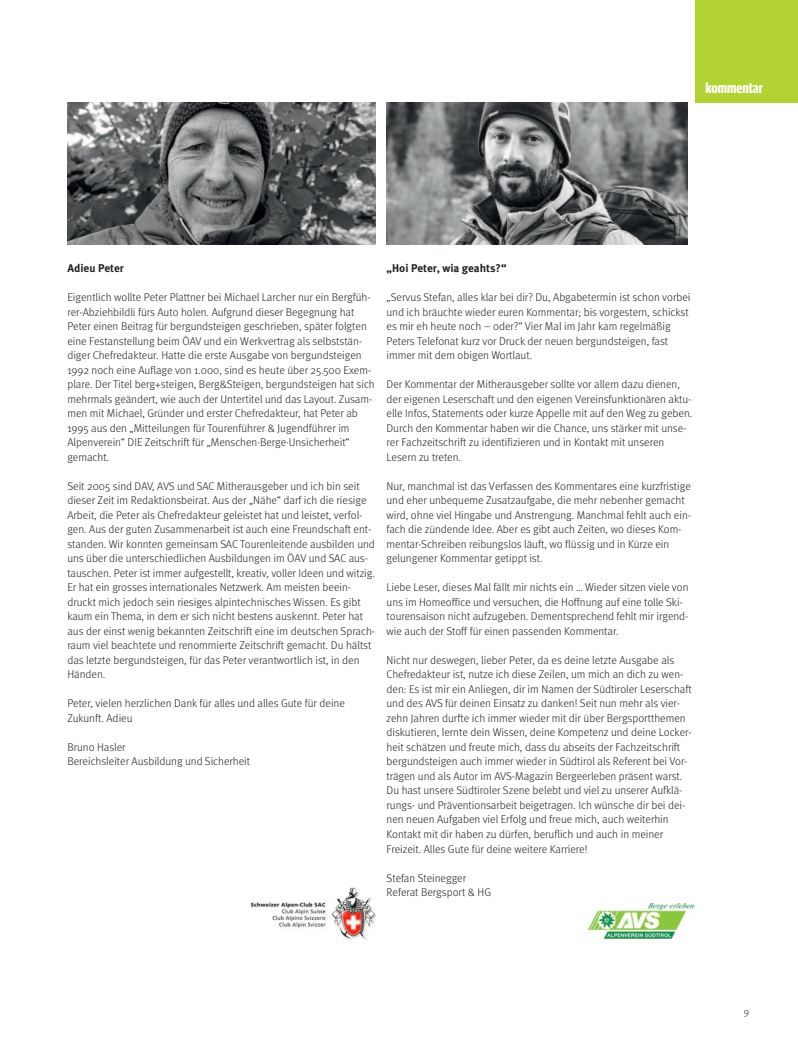
<style>
.page{position:relative;width:798px;height:1053px;background:#fff}
.page>*{position:absolute;margin:0;border:0;box-sizing:border-box;transform-origin:0 0}
.t1{font:700 15px "Meta Headline OT Comp";color:#fff}
.t2{font:300 11.25px/14.5px "Meta OT";color:#231f20}
.t3{font:700 11.25px "Meta OT";color:#231f20}
.t4{font:300 10px "Meta OT";color:#231f20}
</style>
<div class="page">
<div style="left:694px;top:0;width:103px;height:103px;background:#b3d234"></div>
<img style="left:588px;top:903px;width:106px;height:36px">
<svg style="left:251px;top:887px;width:124px;height:52px"></svg>
<img style="left:67px;top:103px;width:309px;height:142px">
<img style="left:386px;top:103px;width:301px;height:142px">
<p class="t1" style="left:705px;top:82px;width:59px">kommentar</p>
<p class="t3" style="left:67px;top:264px;width:58px">Adieu Peter</p>
<p class="t2" style="left:67px;top:291px;width:309px">Eigentlich wollte Peter Plattner bei Michael Larcher nur ein Bergfüh&shy;rer-Abziehbildli fürs Auto holen. Aufgrund dieser Begegnung hat Peter einen Beitrag für bergundsteigen geschrieben, später folgten eine Festanstellung beim ÖAV und ein Werkvertrag als selbststän&shy;diger Chefredakteur. Hatte die erste Ausgabe von bergundsteigen 1992 noch eine Auflage von 1.000, sind es heute über 25.500 Exem&shy;plare. Der Titel berg+steigen, Berg&amp;Steigen, bergundsteigen hat sich mehrmals geändert, wie auch der Untertitel und das Layout. Zusam&shy;men mit Michael, Gründer und erster Chefredakteur, hat Peter ab 1995 aus den „Mitteilungen für Tourenführer &amp; Jugendführer im</p>
<p class="t2" style="left:67px;top:436px;width:284px">Alpenverein“ DIE Zeitschrift für „Menschen·Berge·Unsicherheit“</p>
<p class="t2" style="left:67px;top:450px;width:43px">gemacht.</p>
<p class="t2" style="left:67px;top:479px;width:309px">Seit 2005 sind DAV, AVS und SAC Mitherausgeber und ich bin seit dieser Zeit im Redaktionsbeirat. Aus der „Nähe“ darf ich die riesige Arbeit, die Peter als Chefredakteur geleistet hat und leistet, verfol&shy;gen. Aus der guten Zusammenarbeit ist auch eine Freundschaft ent&shy;standen. Wir konnten gemeinsam SAC Tourenleitende ausbilden und uns über die unterschiedlichen Ausbildungen im ÖAV und SAC aus&shy;tauschen. Peter ist immer aufgestellt, kreativ, voller Ideen und witzig.<br>Er hat ein grosses internationales Netzwerk. Am meisten beein&shy;druckt mich jedoch sein riesiges alpintechnisches Wissen. Es gibt kaum ein Thema, in dem er sich nicht bestens auskennt. Peter hat aus der einst wenig bekannten Zeitschrift eine im deutschen Sprach&shy;raum viel beachtete und renommierte Zeitschrift gemacht. Du hältst das letzte bergundsteigen, für das Peter verantwortlich ist, in den Händen.</p>
<p class="t2" style="left:67px;top:697px;width:279px">Peter, vielen herzlichen Dank für alles und alles Gute für deine</p>
<p class="t2" style="left:67px;top:711px;width:67px">Zukunft. Adieu</p>
<p class="t2" style="left:67px;top:740px;width:60px">Bruno Hasler</p>
<p class="t2" style="left:67px;top:755px;width:184px">Bereichsleiter Ausbildung und Sicherheit</p>
<p class="t3" style="left:386px;top:264px;width:121px">„Hoi Peter, wia geahts?“</p>
<p class="t2" style="left:386px;top:291px;width:305px">„Servus Stefan, alles klar bei dir? Du, Abgabetermin ist schon vorbei und ich bräuchte wieder euren Kommentar; bis vorgestern, schickst es mir eh heute noch – oder?“ Vier Mal im Jahr kam regelmäßig</p>
<p class="t2" style="left:386px;top:334px;width:283px">Peters Telefonat kurz vor Druck der neuen bergundsteigen, fast immer mit dem obigen Wortlaut.</p>
<p class="t2" style="left:386px;top:378px;width:307px">Der Kommentar der Mitherausgeber sollte vor allem dazu dienen, der eigenen Leserschaft und den eigenen Vereinsfunktionären aktu&shy;elle Infos, Statements oder kurze Appelle mit auf den Weg zu geben.<br>Durch den Kommentar haben wir die Chance, uns stärker mit unse&shy;rer Fachzeitschrift zu identifizieren und in Kontakt mit unseren</p>
<p class="t2" style="left:386px;top:450px;width:76px">Lesern zu treten.</p>
<p class="t2" style="left:386px;top:479px;width:306px">Nur, manchmal ist das Verfassen des Kommentares eine kurzfristige und eher unbequeme Zusatzaufgabe, die mehr nebenher gemacht wird, ohne viel Hingabe und Anstrengung. Manchmal fehlt auch ein&shy;fach die zündende Idee. Aber es gibt auch Zeiten, wo dieses Kom&shy;mentar-Schreiben reibungslos läuft, wo flüssig und in Kürze ein gelungener Kommentar getippt ist.</p>
<p class="t2" style="left:386px;top:581px;width:303px">Liebe Leser, dieses Mal fällt mir nichts ein … Wieder sitzen viele von uns im Homeoffice und versuchen, die Hoffnung auf eine tolle Ski&shy;tourensaison nicht aufzugeben. Dementsprechend fehlt mir irgend&shy;wie auch der Stoff für einen passenden Kommentar.</p>
<p class="t2" style="left:386px;top:653px;width:307px">Nicht nur deswegen, lieber Peter, da es deine letzte Ausgabe als Chefredakteur ist, nutze ich diese Zeilen, um mich an dich zu wen&shy;den: Es ist mir ein Anliegen, dir im Namen der Südtiroler Leserschaft und des AVS für deinen Einsatz zu danken! Seit nun mehr als vier&shy;zehn Jahren durfte ich immer wieder mit dir über Bergsportthemen diskutieren, lernte dein Wissen, deine Kompetenz und deine Locker&shy;heit schätzen und freute mich, dass du abseits der Fachzeitschrift bergundsteigen auch immer wieder in Südtirol als Referent bei Vor&shy;trägen und als Autor im AVS-Magazin Bergeerleben präsent warst.<br>Du hast unsere Südtiroler Szene belebt und viel zu unserer Aufklä&shy;rungs- und Präventionsarbeit beigetragen. Ich wünsche dir bei dei&shy;nen neuen Aufgaben viel Erfolg und freue mich, auch weiterhin Kontakt mit dir haben zu dürfen, beruflich und auch in meiner</p>
<p class="t2" style="left:386px;top:842px;width:202px">Freizeit. Alles Gute für deine weitere Karriere!</p>
<p class="t2" style="left:386px;top:871px;width:81px">Stefan Steinegger</p>
<p class="t2" style="left:386px;top:885px;width:106px">Referat Bergsport &amp; HG</p>
<p class="t4" style="left:743px;top:1007px;width:7px">9</p>
</div>
